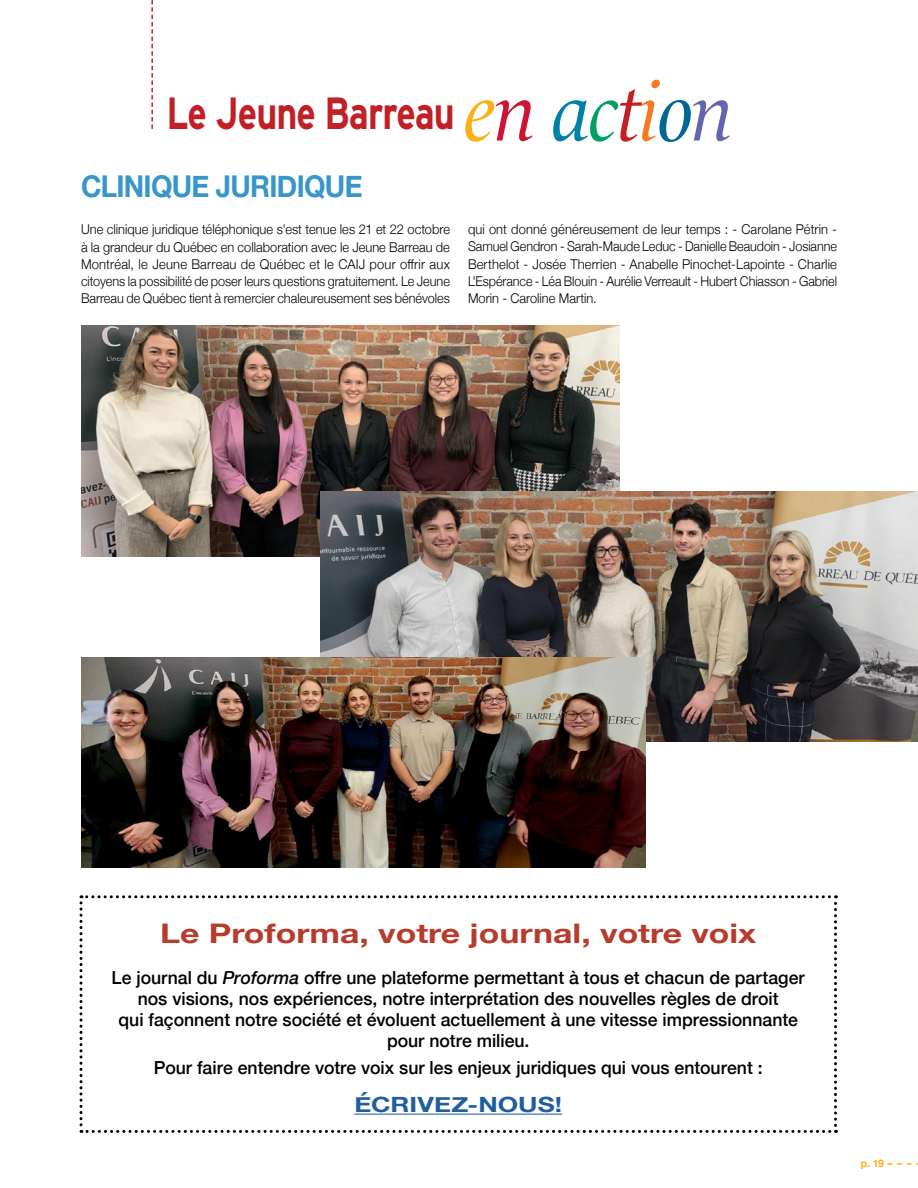
<style>
.page{position:relative;width:918px;height:1188px;background:#fff}
.page>*{position:absolute;margin:0;border:0;box-sizing:border-box;transform-origin:0 0}
.t1{font:700 45px "Interstate";letter-spacing:-.025em;color:#c22026;scale:.8 1}
.t2{font:700 30px "Helvetica Neue";letter-spacing:-.025em;color:#3796ca;scale:.92 1}
.t3{font:700 27px "Helvetica Neue";color:#b73c2d;scale:1.25 1}
.t4{font:700 21px "Helvetica Neue";color:#215e9e;scale:1.25 1}
.t5{font:500 18px/21px "Helvetica Neue";color:#000;text-align:center}
.t6{font:300 13.5px/17.2px "Helvetica Neue";color:#000;text-align:justify;scale:.95 1}
.t7{font:300 13.5px/17.2px "Helvetica Neue";color:#000;text-align:justify;scale:.96 1}
.t8{font:700 10.5px "Helvetica Neue";color:#fcaf17}
.s1{font-family:"Le Monde Livre Std";font-weight:400;font-style:italic;font-size:82.5px;color:#fcaf17}
.s2{font-family:"Le Monde Livre Std";font-weight:400;font-style:italic;font-size:82.5px;color:#ce1336}
.s3{font-family:"Le Monde Livre Std";font-weight:400;font-style:italic;font-size:82.5px;color:#0081a8}
.s4{font-family:"Le Monde Livre Std";font-weight:400;font-style:italic;font-size:82.5px;color:#00a160}
.s5{font-family:"Le Monde Livre Std";font-weight:400;font-style:italic;font-size:82.5px}
.s6{font-family:"Le Monde Livre Std";font-weight:400;font-style:italic;font-size:82.5px;color:#f47b20}
.s7{font-family:"Le Monde Livre Std";font-weight:400;font-style:italic;font-size:82.5px;color:#006892}
.s8{font-family:"Le Monde Livre Std";font-weight:400;font-style:italic;font-size:82.5px;color:#6166af}
.s9{font-style:italic}
</style>
<div class="page">
<svg style="left:888px;top:1163px;width:30px;height:2px"></svg>
<svg style="left:80px;top:895px;width:757px;height:238px"></svg>
<img style="left:82px;top:325px;width:537px;height:231px">
<img style="left:320px;top:491px;width:598px;height:251px">
<img style="left:81px;top:658px;width:564px;height:209px">
<svg style="left:151px;top:0;width:2px;height:129px"></svg>
<h1 class="t1" style="left:167px;top:88px;width:710px">Le Jeune Barreau <span class="s1">e</span><span class="s2">n</span> <span class="s3">a</span><span class="s4">c</span><span class="s5">t</span><span class="s6">i</span><span class="s7">o</span><span class="s8">n</span></h1>
<h2 class="t2" style="left:81px;top:162px;width:308px">CLINIQUE JURIDIQUE</h2>
<p class="t6" style="left:81px;top:220px;width:390px">Une clinique juridique téléphonique s'est tenue les 21 et 22 octobre à la grandeur du Québec en collaboration avec le Jeune Barreau de Montréal, le Jeune Barreau de Québec et le CAIJ pour offrir aux citoyens la possibilité de poser leurs questions gratuitement. Le Jeune Barreau de Québec tient à remercier chaleureusement ses bénévoles</p>
<p class="t7" style="left:468px;top:220px;width:386px">qui ont donné généreusement de leur temps : - Carolane Pétrin - Samuel Gendron - Sarah-Maude Leduc - Danielle Beaudoin - Josianne Berthelot - Josée Therrien - Anabelle Pinochet-Lapointe - Charlie L'Espérance - Léa Blouin - Aurélie Verreault - Hubert Chiasson - Gabriel Morin - Caroline Martin.</p>
<h3 class="t3" style="left:160px;top:912px;width:479px">Le Proforma, votre journal, votre voix</h3>
<p class="t5" style="left:112px;top:965px;width:695px">Le journal du <span class="s9">Proforma</span> offre une plateforme permettant à tous et chacun de partager nos visions, nos expériences, notre interprétation des nouvelles règles de droit<br>qui façonnent notre société et évoluent actuellement à une vitesse impressionnante pour notre milieu.</p>
<p class="t5" style="left:154px;top:1055px;width:610px">Pour faire entendre votre voix sur les enjeux juridiques qui vous entourent :</p>
<p class="t4" style="left:354px;top:1088px;width:168px">ÉCRIVEZ-NOUS!</p>
<p class="t8" style="left:861px;top:1155px;width:25px">p. 19</p>
</div>
